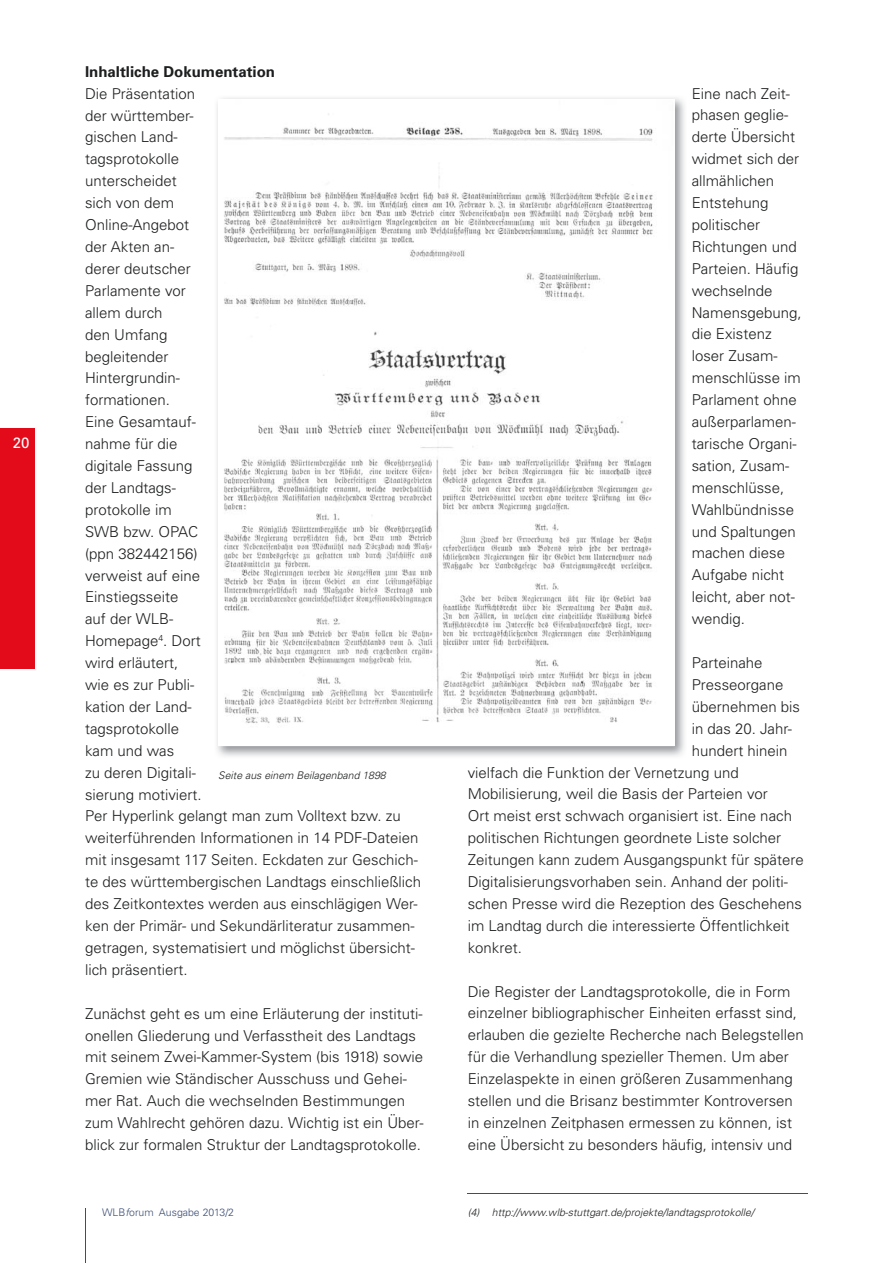
<style>
.page{position:relative;width:893px;height:1263px;background:#fff}
.page>*{position:absolute;margin:0;border:0;box-sizing:border-box;transform-origin:0 0}
.t1{font:300 15px/21.9px "Univers";color:#1d1e1f}
.t2{font:700 15px "Univers";color:#1d1e1f}
.t3{font:15px "Univers";color:#fff}
.t4{font:italic 300 10.5px "Univers";color:#1d1e1f}
.t5{font:300 10.5px "Univers";color:#3a4d76}
.s1{font-style:italic}
</style>
<div class="page">
<hr style="left:85px;top:1208px;width:1px;height:55px;background:#3a4d76">
<div style="left:0;top:428px;width:34px;height:240px;background:#e30a19"></div>
<img style="left:217px;top:98px;width:468px;height:658px">
<svg style="left:218px;top:99px;width:457px;height:647px"></svg>
<hr style="left:468px;top:1193px;width:340px;height:1px;background:#3a4d76">
<p class="t3" style="left:13px;top:434px;width:18px">20</p>
<p class="t2" style="left:85px;top:62px;width:192px">Inhaltliche Dokumentation</p>
<p class="t1" style="left:85px;top:82px;width:337px">Die Präsentation<br>der württember-<br>gischen Land-<br>tagsprotokolle<br>unterscheidet<br>sich von dem<br>Online-Angebot<br>der Akten an-<br>derer deutscher<br>Parlamente vor<br>allem durch<br>den Umfang<br>begleitender<br>Hintergrundin-<br>formationen.<br>Eine Gesamtauf-<br>nahme für die<br>digitale Fassung<br>der Landtags-<br>protokolle im<br>SWB bzw. OPAC<br>(ppn 382442156)<br>verweist auf eine<br>Einstiegsseite<br>auf der WLB-<br>Homepage<sup>4</sup>. Dort<br>wird erläutert,<br>wie es zur Publi-<br>kation der Land-<br>tagsprotokolle<br>kam und was<br>zu deren Digitali-<br>sierung motiviert.<br>Per Hyperlink gelangt man zum Volltext bzw. zu weiterführenden Informationen in 14 PDF-Dateien mit insgesamt 117 Seiten. Eckdaten zur Geschich&shy;te des württembergischen Landtags einschließlich des Zeitkontextes werden aus einschlägigen Wer&shy;ken der Primär- und Sekundärliteratur zusammen&shy;getragen, systematisiert und möglichst übersicht&shy;lich präsentiert.</p>
<p class="t1" style="left:85px;top:1002px;width:340px">Zunächst geht es um eine Erläuterung der instituti&shy;onellen Gliederung und Verfasstheit des Landtags mit seinem Zwei-Kammer-System (bis 1918) sowie Gremien wie Ständischer Ausschuss und Gehei&shy;mer Rat. Auch die wechselnden Bestimmungen zum Wahlrecht gehören dazu. Wichtig ist ein Über&shy;blick zur formalen Struktur der Landtagsprotokolle.</p>
<p class="t4" style="left:218px;top:769px;width:169px">Seite aus einem Beilagenband 1898</p>
<p class="t5" style="left:102px;top:1206px;width:134px">WLB<span class="s1">f</span>orum Ausgabe 2013/2</p>
<p class="t1" style="left:692px;top:82px;width:112px">Eine nach Zeit&shy;phasen geglie&shy;derte Übersicht widmet sich der allmählichen<br>Entstehung politischer<br>Richtungen und<br>Parteien. Häufig wechselnde<br>Namensgebung, die Existenz loser Zusam&shy;menschlüsse im<br>Parlament ohne außerparlamen&shy;tarische Organi&shy;sation, Zusam&shy;menschlüsse,<br>Wahlbündnisse und Spaltungen machen diese<br>Aufgabe nicht leicht, aber not&shy;wendig.</p>
<p class="t1" style="left:692px;top:651px;width:72px">Parteinahe</p>
<p class="t1" style="left:692px;top:673px;width:93px">Presseorgane</p>
<p class="t1" style="left:692px;top:695px;width:110px">übernehmen bis</p>
<p class="t1" style="left:692px;top:717px;width:102px">in das 20. Jahr-</p>
<p class="t1" style="left:692px;top:739px;width:97px">hundert hinein</p>
<p class="t1" style="left:468px;top:761px;width:272px">vielfach die Funktion der Vernetzung und</p>
<p class="t1" style="left:468px;top:783px;width:302px">Mobilisierung, weil die Basis der Parteien vor</p>
<p class="t1" style="left:468px;top:805px;width:326px">Ort meist erst schwach organisiert ist. Eine nach</p>
<p class="t1" style="left:468px;top:826px;width:315px">politischen Richtungen geordnete Liste solcher</p>
<p class="t1" style="left:468px;top:848px;width:337px">Zeitungen kann zudem Ausgangspunkt für spätere</p>
<p class="t1" style="left:468px;top:870px;width:322px">Digitalisierungsvorhaben sein. Anhand der politi-</p>
<p class="t1" style="left:468px;top:892px;width:336px">schen Presse wird die Rezeption des Geschehens</p>
<p class="t1" style="left:468px;top:914px;width:323px">im Landtag durch die interessierte Öffentlichkeit</p>
<p class="t1" style="left:468px;top:936px;width:56px">konkret.</p>
<p class="t1" style="left:468px;top:980px;width:337px">Die Register der Landtagsprotokolle, die in Form einzelner bibliographischer Einheiten erfasst sind, erlauben die gezielte Recherche nach Belegstellen für die Verhandlung spezieller Themen. Um aber Einzelaspekte in einen größeren Zusammenhang stellen und die Brisanz bestimmter Kontroversen in einzelnen Zeitphasen ermessen zu können, ist eine Übersicht zu besonders häufig, intensiv und</p>
<p class="t4" style="left:468px;top:1206px;width:288px">(4) http://www.wlb-stuttgart.de/projekte/landtagsprotokolle/</p>
</div>
